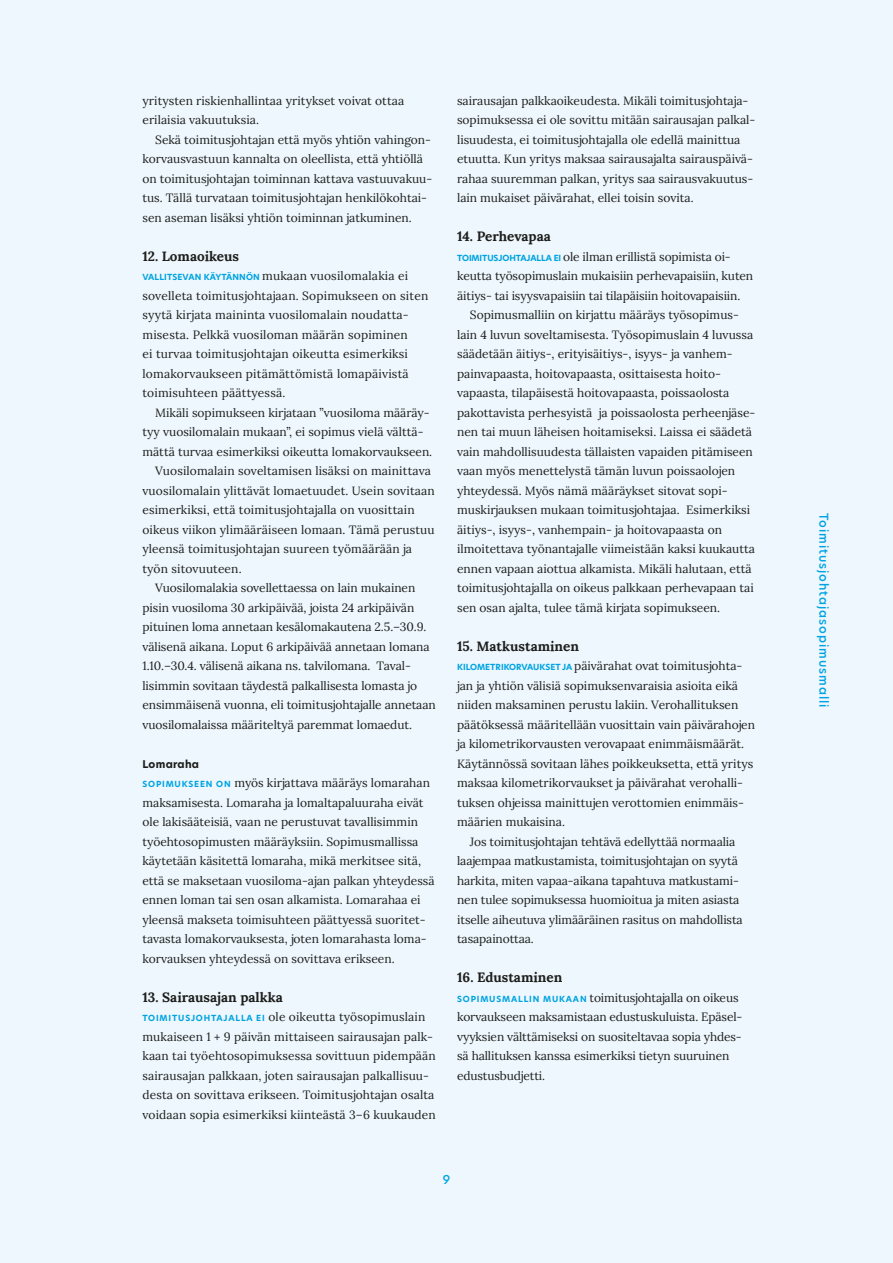
<style>
.page{position:relative;width:893px;height:1263px;background:#edf7fd}
.page>*{position:absolute;margin:0;border:0;box-sizing:border-box;transform-origin:0 0}
.Ala_ala_otsikko{font:700 13.5px "Lora";color:#1d1d1b}
.leipis_eka_kappale{font:12px/19.5px "Lora";color:#1d1d1b}
.leipis{font:12px/19.5px "Lora";color:#1d1d1b}
.t1{font:500 12px "Hero New";letter-spacing:.08em;color:#00a3e2}
.hero_ala_otsikko_mus{font:700 10.5px "Hero New";letter-spacing:.025em;color:#1d1d1b}
.s1{font-family:"Hero New";font-weight:700;font-size:8.25px;color:#00a3e2}
</style>
<div class="page">
<p class="leipis_eka_kappale" style="left:142px;top:90px;width:263px">yritysten riskienhallintaa yritykset voivat ottaa erilaisia vakuutuksia.</p>
<p class="leipis" style="left:142px;top:129px;width:291px;text-indent:13px">Sekä toimitusjohtajan että myös yhtiön vahingon&shy;korvausvastuun kannalta on oleellista, että yhtiöllä on toimitusjohtajan toiminnan kattava vastuuvakuu&shy;tus. Tällä turvataan toimitusjohtajan henkilökohtai&shy;sen aseman lisäksi yhtiön toiminnan jatkuminen.</p>
<p class="Ala_ala_otsikko" style="left:142px;top:244px;width:98px">12. Lomaoikeus</p>
<p class="leipis_eka_kappale" style="left:142px;top:265px;width:287px"><span class="s1">VALLITSEVAN KÄYTÄNNÖN</span> mukaan vuosilomalakia ei sovelleta toimitusjohtajaan. Sopimukseen on siten syytä kirjata maininta vuosilomalain noudatta&shy;misesta. Pelkkä vuosiloman määrän sopiminen<br>ei turvaa toimitusjohtajan oikeutta esimerkiksi lomakorvaukseen pitämättömistä lomapäivistä toimisuhteen päättyessä.</p>
<p class="leipis" style="left:142px;top:402px;width:291px;text-indent:13px">Mikäli sopimukseen kirjataan ”vuosiloma määräy&shy;tyy vuosilomalain mukaan”, ei sopimus vielä välttä&shy;mättä turvaa esimerkiksi oikeutta lomakorvaukseen.</p>
<p class="leipis" style="left:142px;top:460px;width:294px;text-indent:13px">Vuosilomalain soveltamisen lisäksi on mainittava vuosilomalain ylittävät lomaetuudet. Usein sovitaan esimerkiksi, että toimitusjohtajalla on vuosittain oikeus viikon ylimääräiseen lomaan. Tämä perustuu yleensä toimitusjohtajan suureen työmäärään ja työn sitovuuteen.</p>
<p class="leipis" style="left:142px;top:577px;width:295px;text-indent:13px">Vuosilomalakia sovellettaessa on lain mukainen pisin vuosiloma 30 arkipäivää, joista 24 arkipäivän pituinen loma annetaan kesälomakautena 2.5.–30.9. välisenä aikana. Loput 6 arkipäivää annetaan lomana 1.10.–30.4. välisenä aikana ns. talvilomana. Taval&shy;lisimmin sovitaan täydestä palkallisesta lomasta jo ensimmäisenä vuonna, eli toimitusjohtajalle annetaan vuosilomalaissa määriteltyä paremmat lomaedut.</p>
<p class="hero_ala_otsikko_mus" style="left:142px;top:757px;width:58px">Lomaraha</p>
<p class="leipis_eka_kappale" style="left:142px;top:772px;width:294px"><span class="s1">SOPIMUKSEEN ON</span> myös kirjattava määräys lomarahan maksamisesta. Lomaraha ja lomaltapaluuraha eivät ole lakisääteisiä, vaan ne perustuvat tavallisimmin työehtosopimusten määräyksiin. Sopimusmallissa käytetään käsitettä lomaraha, mikä merkitsee sitä, että se maksetaan vuosiloma-ajan palkan yhteydessä ennen loman tai sen osan alkamista. Lomarahaa ei yleensä makseta toimisuhteen päättyessä suoritet&shy;tavasta lomakorvauksesta, joten lomarahasta loma&shy;korvauksen yhteydessä on sovittava erikseen.</p>
<p class="Ala_ala_otsikko" style="left:142px;top:985px;width:142px">13. Sairausajan palkka</p>
<p class="leipis_eka_kappale" style="left:142px;top:1006px;width:295px"><span class="s1">TOIMITUSJOHTAJALLA EI</span> ole oikeutta työsopimuslain mukaiseen 1 + 9 päivän mittaiseen sairausajan palk&shy;kaan tai työehtosopimuksessa sovittuun pidempään sairausajan palkkaan, joten sairausajan palkallisuu&shy;desta on sovittava erikseen. Toimitusjohtajan osalta voidaan sopia esimerkiksi kiinteästä 3–6 kuukauden</p>
<p class="leipis_eka_kappale" style="left:457px;top:90px;width:300px">sairausajan palkkaoikeudesta. Mikäli toimitusjohtaja&shy;sopimuksessa ei ole sovittu mitään sairausajan palkal&shy;lisuudesta, ei toimitusjohtajalla ole edellä mainittua etuutta. Kun yritys maksaa sairausajalta sairauspäivä&shy;rahaa suuremman palkan, yritys saa sairausvakuutus&shy;lain mukaiset päivärahat, ellei toisin sovita.</p>
<p class="Ala_ala_otsikko" style="left:457px;top:225px;width:95px">14. Perhevapaa</p>
<p class="leipis_eka_kappale" style="left:457px;top:246px;width:298px"><span class="s1">TOIMITUSJOHTAJALLA EI</span> ole ilman erillistä sopimista oi&shy;keutta työsopimuslain mukaisiin perhevapaisiin, kuten äitiys- tai isyysvapaisiin tai tilapäisiin hoitovapaisiin.</p>
<p class="leipis" style="left:457px;top:304px;width:300px;text-indent:13px">Sopimusmalliin on kirjattu määräys työsopimus&shy;lain 4 luvun soveltamisesta. Työsopimuslain 4 luvussa säädetään äitiys-, erityisäitiys-, isyys- ja vanhem&shy;painvapaasta, hoitovapaasta, osittaisesta hoito&shy;vapaasta, tilapäisestä hoitovapaasta, poissaolosta pakottavista perhesyistä ja poissaolosta perheenjäse&shy;nen tai muun läheisen hoitamiseksi. Laissa ei säädetä vain mahdollisuudesta tällaisten vapaiden pitämiseen vaan myös menettelystä tämän luvun poissaolojen yhteydessä. Myös nämä määräykset sitovat sopi&shy;muskirjauksen mukaan toimitusjohtajaa. Esimerkiksi äitiys-, isyys-, vanhempain- ja hoitovapaasta on ilmoitettava työnantajalle viimeistään kaksi kuukautta ennen vapaan aiottua alkamista. Mikäli halutaan, että toimitusjohtajalla on oikeus palkkaan perhevapaan tai sen osan ajalta, tulee tämä kirjata sopimukseen.</p>
<p class="Ala_ala_otsikko" style="left:457px;top:634px;width:123px">15. Matkustaminen</p>
<p class="leipis_eka_kappale" style="left:457px;top:655px;width:299px"><span class="s1">KILOMETRIKORVAUKSET JA</span> päivärahat ovat toimitusjohta&shy;jan ja yhtiön välisiä sopimuksenvaraisia asioita eikä niiden maksaminen perustu lakiin. Verohallituksen päätöksessä määritellään vuosittain vain päivärahojen ja kilometrikorvausten verovapaat enimmäismäärät.<br>Käytännössä sovitaan lähes poikkeuksetta, että yritys maksaa kilometrikorvaukset ja päivärahat verohalli&shy;tuksen ohjeissa mainittujen verottomien enimmäis&shy;määrien mukaisina.</p>
<p class="leipis" style="left:457px;top:831px;width:287px;text-indent:13px">Jos toimitusjohtajan tehtävä edellyttää normaalia laajempaa matkustamista, toimitusjohtajan on syytä harkita, miten vapaa-aikana tapahtuva matkustami&shy;nen tulee sopimuksessa huomioitua ja miten asiasta itselle aiheutuva ylimääräinen rasitus on mahdollista tasapainottaa.</p>
<p class="Ala_ala_otsikko" style="left:457px;top:966px;width:107px">16. Edustaminen</p>
<p class="leipis_eka_kappale" style="left:457px;top:987px;width:287px"><span class="s1">SOPIMUSMALLIN MUKAAN</span> toimitusjohtajalla on oikeus korvaukseen maksamistaan edustuskuluista. Epäsel&shy;vyyksien välttämiseksi on suositeltavaa sopia yhdes&shy;sä hallituksen kanssa esimerkiksi tietyn suuruinen edustusbudjetti.</p>
<p class="t1" style="left:443px;top:1172px;width:9px">9</p>
<p class="t1" style="left:832px;top:513px;width:196px;rotate:90deg">Toimitusjohtajasopimusmalli</p>
</div>
